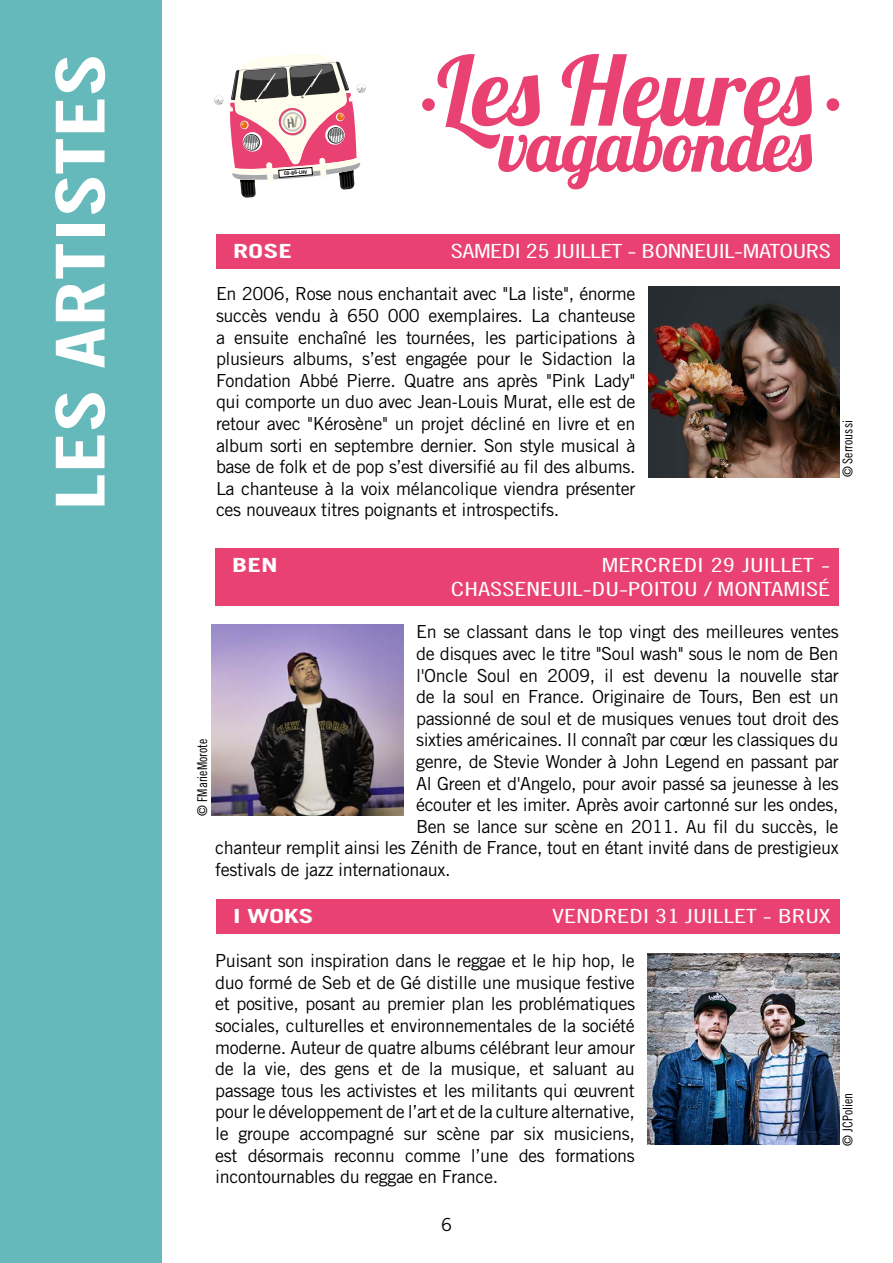
<style>
.page{position:relative;width:893px;height:1263px;background:#fff}
.page>*{position:absolute;margin:0;border:0;box-sizing:border-box;transform-origin:0 0}
.t1{font:67.5px "Trade Gothic Bold Cond Twenty";color:#fff;scale:1.4 1}
.t2{font:19.5px/24px "Trade Gothic Cond Eighteen";color:#fff;text-align:right;scale:1.4 1}
.t3{font:19.5px "Trade Gothic Cond Eighteen";letter-spacing:-.02em;color:#fff;scale:1.4 1}
.t4{font:700 19.5px "Trade Gothic";color:#fff;scale:1.4 1}
.t5{font:18px/21.6px "Trade Gothic";letter-spacing:-.02em;color:#000;text-align:justify}
.t6{font:13.5px "Trade Gothic Cond Eighteen";color:#000}
.t7{font:700 4.8px "Trade Gothic";color:#000;scale:1.07 1}
</style>
<div class="page">
<img style="left:648px;top:286px;width:192px;height:192px">
<div style="left:0;top:0;width:162px;height:1263px;background:#66b9bb"></div>
<div style="left:216px;top:234px;width:624px;height:34px;background:#e94272"></div>
<img style="left:648px;top:953px;width:191px;height:191px">
<div style="left:215px;top:548px;width:624px;height:58px;background:#e94272"></div>
<img style="left:212px;top:624px;width:191px;height:192px">
<div style="left:216px;top:899px;width:624px;height:34px;background:#e94272"></div>
<div style="left:422px;top:98px;width:13px;height:13px;background:#e94272;border-radius:50%"></div>
<div style="left:827px;top:98px;width:12px;height:13px;background:#e94272;border-radius:50%"></div>
<svg style="left:437px;top:54px;width:375px;height:135px"></svg>
<div style="left:356px;top:84px;width:10px;height:9px;background:#d3d5d7;border-radius:50%"></div>
<svg style="left:215px;top:54px;width:150px;height:144px"></svg>
<h1 class="t1" style="left:39px;top:511px;width:328px;rotate:-90deg">LES ARTISTES</h1>
<p class="t7" style="left:284px;top:171px;width:23px;rotate:-5deg">CD-86-LHV</p>
<p class="t4" style="left:233px;top:239px;width:44px">ROSE</p>
<p class="t3" style="left:451px;top:239px;width:273px">SAMEDI 25 JUILLET - BONNEUIL-MATOURS</p>
<p class="t5" style="left:216px;top:283px;width:421px">En 2006, Rose nous enchantait avec "La liste", énorme succès vendu à 650 000 exemplaires. La chanteuse a ensuite enchaîné les tournées, les participations à plusieurs albums, s’est engagée pour le Sidaction la Fondation Abbé Pierre. Quatre ans après "Pink Lady" qui comporte un duo avec Jean-Louis Murat, elle est de retour avec "Kérosène" un projet décliné en livre et en album sorti en septembre dernier. Son style musical à base de folk et de pop s’est diversifié au fil des albums.<br>La chanteuse à la voix mélancolique viendra présenter ces nouveaux titres poignants et introspectifs.</p>
<p class="t6" style="left:840px;top:477px;width:59px;rotate:-90deg">© Serroussi</p>
<p class="t4" style="left:232px;top:553px;width:34px">BEN</p>
<p class="t2" style="left:451px;top:553px;width:273px">MERCREDI 29 JUILLET -<br>CHASSENEUIL-DU-POITOU / MONTAMISÉ</p>
<p class="t6" style="left:194px;top:816px;width:78px;rotate:-90deg">© FMarieMorote</p>
<p class="t5" style="left:416px;top:621px;width:424px">En se classant dans le top vingt des meilleures ventes</p>
<p class="t5" style="left:416px;top:642px;width:424px">de disques avec le titre "Soul wash" sous le nom de Ben</p>
<p class="t5" style="left:416px;top:664px;width:424px">l'Oncle Soul en 2009, il est devenu la nouvelle star</p>
<p class="t5" style="left:416px;top:686px;width:424px">de la soul en France. Originaire de Tours, Ben est un</p>
<p class="t5" style="left:416px;top:707px;width:424px">passionné de soul et de musiques venues tout droit des</p>
<p class="t5" style="left:416px;top:729px;width:424px">sixties américaines. Il connaît par cœur les classiques du</p>
<p class="t5" style="left:416px;top:750px;width:424px">genre, de Stevie Wonder à John Legend en passant par</p>
<p class="t5" style="left:416px;top:772px;width:424px">Al Green et d'Angelo, pour avoir passé sa jeunesse à les</p>
<p class="t5" style="left:416px;top:794px;width:424px">écouter et les imiter. Après avoir cartonné sur les ondes,</p>
<p class="t5" style="left:416px;top:815px;width:424px">Ben se lance sur scène en 2011. Au fil du succès, le</p>
<p class="t5" style="left:215px;top:837px;width:625px">chanteur remplit ainsi les Zénith de France, tout en étant invité dans de prestigieux</p>
<p class="t5" style="left:215px;top:858px;width:237px">festivals de jazz internationaux.</p>
<p class="t4" style="left:233px;top:904px;width:59px">I WOKS</p>
<p class="t2" style="left:552px;top:904px;width:201px">VENDREDI 31 JUILLET - BRUX</p>
<p class="t5" style="left:215px;top:950px;width:421px">Puisant son inspiration dans le reggae et le hip hop, le duo formé de Seb et de Gé distille une musique festive et positive, posant au premier plan les problématiques sociales, culturelles et environnementales de la société moderne. Auteur de quatre albums célébrant leur amour de la vie, des gens et de la musique, et saluant au passage tous les activistes et les militants qui œuvrent pour le développement de l’art et de la culture alternative, le groupe accompagné sur scène par six musiciens, est désormais reconnu comme l’une des formations incontournables du reggae en France.</p>
<p class="t6" style="left:840px;top:1146px;width:54px;rotate:-90deg">© JCPolien</p>
<p class="t5" style="left:441px;top:1214px;width:12px">6</p>
</div>
